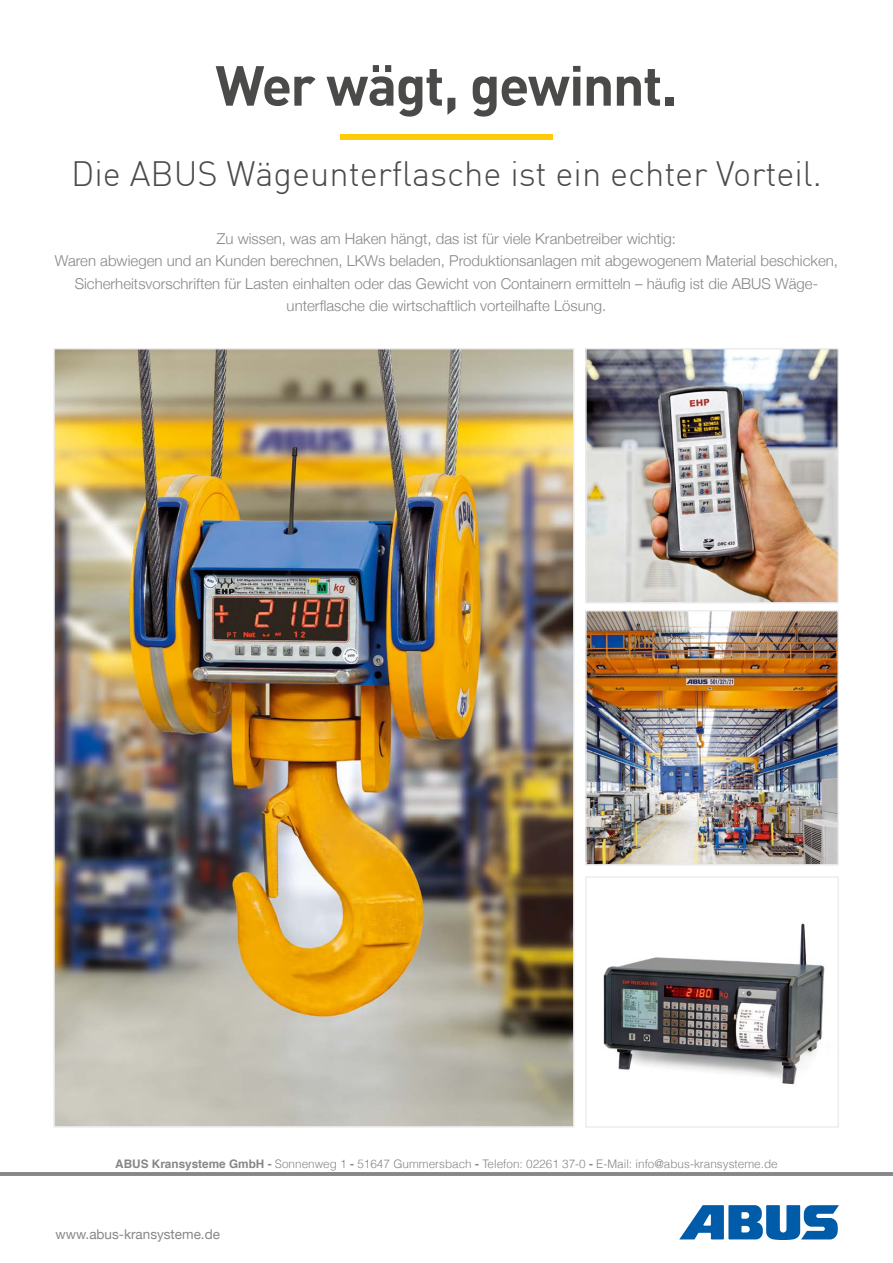
<style>
.page{position:relative;width:893px;height:1263px;background:#fff}
.page>*{position:absolute;margin:0;border:0;box-sizing:border-box;transform-origin:0 0}
.t1{font:700 55.5px "DIN";letter-spacing:-.03em;color:#4a4a49}
.t2{font:300 34.5px "DIN";color:#4a4a49}
.t3{font:300 15px/22.5px "Helvetica Neue";color:#878787;text-align:center}
.t4{font:13.5px "Helvetica Neue";color:#878787}
.t5{font:300 11.7px "Helvetica";color:#878787}
.s1{font-weight:700}
</style>
<div class="page">
<svg style="left:679px;top:1205px;width:160px;height:35px"></svg>
<hr style="left:0;top:1172px;width:893px;height:4px;background:#898a8c">
<img style="left:340px;top:135px;width:213px;height:4px">
<img style="left:56px;top:351px;width:516px;height:774px">
<img style="left:588px;top:351px;width:248px;height:249px">
<div style="left:585px;top:348px;width:254px;height:255px;border:2px solid #ededed"></div>
<img style="left:603px;top:923px;width:222px;height:162px">
<div style="left:585px;top:876px;width:254px;height:252px;border:2px solid #ededed"></div>
<img style="left:588px;top:613px;width:248px;height:250px">
<div style="left:585px;top:610px;width:254px;height:256px;border:2px solid #ededed"></div>
<h1 class="t1" style="left:215px;top:49px;width:464px">Wer wägt, gewinnt.</h1>
<h2 class="t2" style="left:71px;top:152px;width:752px">Die ABUS Wägeunterflasche ist ein echter Vorteil.</h2>
<p class="t3" style="left:55px;top:226px;width:785px">Zu wissen, was am Haken hängt, das ist für viele Kranbetreiber wichtig:<br>Waren abwiegen und an Kunden berechnen, LKWs beladen, Produktionsanlagen mit abgewogenem Material beschicken, Sicherheitsvorschriften für Lasten einhalten oder das Gewicht von Containern ermitteln – häufig ist die ABUS Wäge&shy;unterflasche die wirtschaftlich vorteilhafte Lösung.</p>
<p class="t5" style="left:115px;top:1154px;width:664px"><span class="s1">ABUS Kransysteme GmbH -</span> Sonnenweg 1 <span class="s1">-</span> 51647 Gummersbach <span class="s1">-</span> Telefon: 02261 37-0 <span class="s1">-</span> E-Mail: info@abus-kransysteme.de</p>
<p class="t4" style="left:56px;top:1223px;width:166px">www.abus-kransysteme.de</p>
</div>
